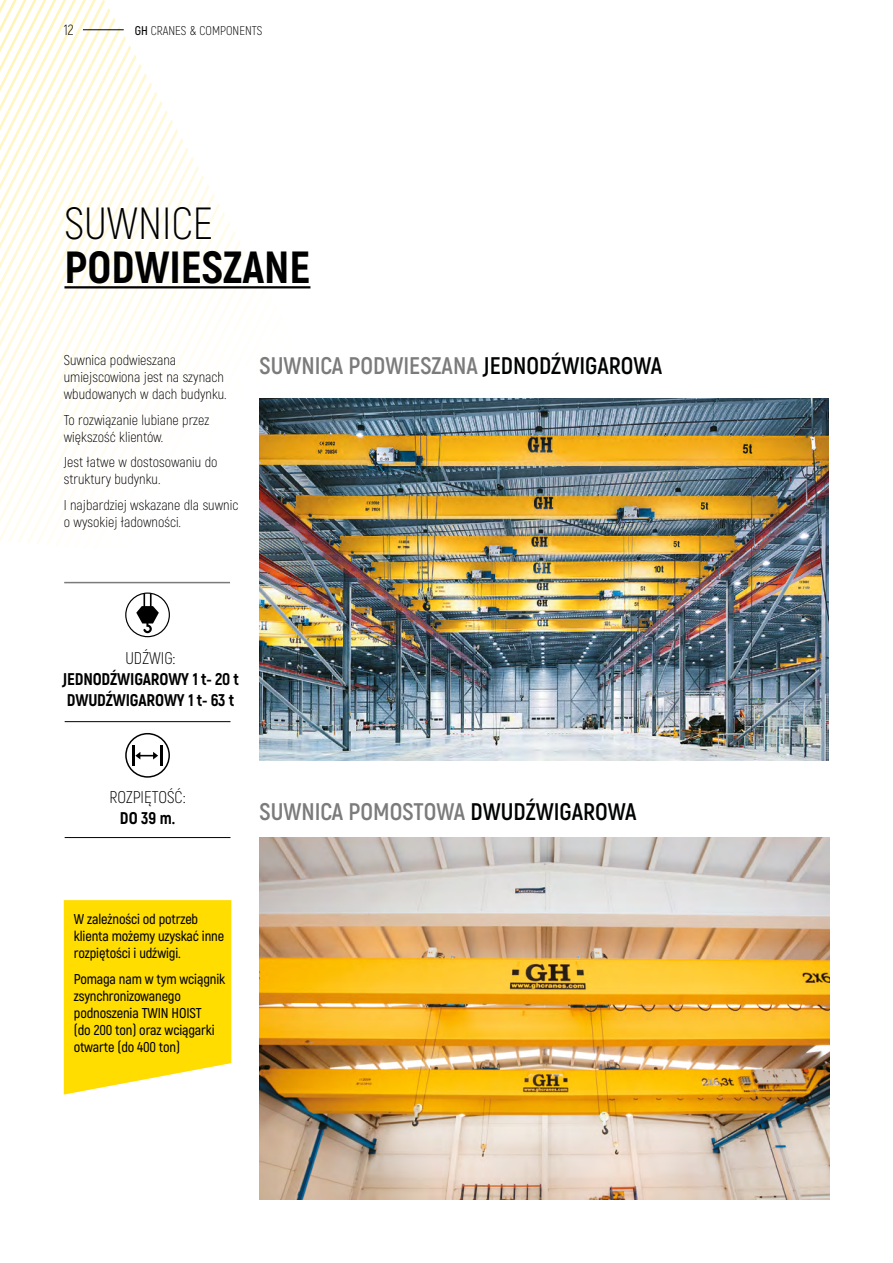
<style>
.page{position:relative;width:893px;height:1263px;background:#fff}
.page>*{position:absolute;margin:0;border:0;box-sizing:border-box;transform-origin:0 0}
.t1{font:800 45px "Akrobat";color:#000}
.t2{font:300 45px "Akrobat";color:#000}
.t3{font:700 24px "Akrobat";color:#7c7b7b}
.t4{font:800 16.95px/21px "Akrobat";letter-spacing:-.01em;color:#000}
.t5{font:300 16.95px "Akrobat";color:#000}
.t6{font:300 14.7px "Akrobat";color:#000}
.t7{font:300 14.25px/17.1px "Akrobat";color:#000}
.t8{font:600 14.25px/17.1px "Akrobat";letter-spacing:-.01em;color:#000}
.t9{font:300 12.6px "Akrobat";color:#000}
.s1{font-weight:600}
.s2{color:#010202}
</style>
<div class="page">
<svg style="left:0;top:0;width:319px;height:551px"></svg>
<hr style="left:64px;top:286px;width:246px;height:2px;background:#000">
<img style="left:260px;top:399px;width:568px;height:361px">
<div style="left:125px;top:592px;width:45px;height:45px;border:1px solid #000;border-radius:50%"></div>
<svg style="left:136px;top:593px;width:23px;height:40px"></svg>
<hr style="left:64px;top:582px;width:166px;height:1px;background:#7c7b7b">
<hr style="left:65px;top:721px;width:165px;height:1px;background:#000">
<div style="left:125px;top:733px;width:45px;height:45px;border:2px solid #000;border-radius:50%"></div>
<hr style="left:132px;top:745px;width:2px;height:20px;background:#000">
<hr style="left:160px;top:745px;width:3px;height:20px;background:#000">
<svg style="left:135px;top:752px;width:23px;height:7px"></svg>
<img style="left:260px;top:838px;width:569px;height:361px">
<svg style="left:64px;top:900px;width:167px;height:194px;background:#ffdf14"></svg>
<hr style="left:65px;top:837px;width:165px;height:1px;background:#000">
<p class="t6" style="left:64px;top:21px;width:11px">12</p>
<p class="t9" style="left:135px;top:23px;width:129px"><span class="s1">GH</span> CRANES &amp; COMPONENTS</p>
<h1 class="t2" style="left:64px;top:197px;width:150px">SUWNICE</h1>
<h1 class="t1" style="left:64px;top:238px;width:247px">PODWIESZANE</h1>
<p class="t7" style="left:64px;top:351px;width:165px">Suwnica podwieszana umiejscowiona jest na szynach wbudowanych w dach budynku.</p>
<p class="t7" style="left:64px;top:411px;width:147px">To rozwiązanie lubiane przez większość klientów.</p>
<p class="t7" style="left:64px;top:454px;width:155px">Jest łatwe w dostosowaniu do struktury budynku.</p>
<p class="t7" style="left:64px;top:496px;width:176px">I najbardziej wskazane dla suwnic o wysokiej ładowności.</p>
<h2 class="t3" style="left:260px;top:351px;width:404px">SUWNICA PODWIESZANA <span class="s2">JEDNODŹWIGAROWA</span></h2>
<p class="t5" style="left:125px;top:648px;width:52px">UDŹWIG:</p>
<p class="t4" style="left:62px;top:668px;width:178px">JEDNODŹWIGAROWY 1 t- 20 t<br>DWUDŹWIGAROWY 1 t- 63 t</p>
<p class="t5" style="left:109px;top:787px;width:78px">ROZPIĘTOŚĆ:</p>
<p class="t4" style="left:120px;top:807px;width:57px">DO 39 m.</p>
<h2 class="t3" style="left:260px;top:797px;width:379px">SUWNICA POMOSTOWA <span class="s2">DWUDŹWIGAROWA</span></h2>
<p class="t8" style="left:74px;top:910px;width:152px">W zależności od potrzeb klienta możemy uzyskać inne rozpiętości i udźwigi.</p>
<p class="t8" style="left:74px;top:970px;width:153px">Pomaga nam w tym wciągnik zsynchronizowanego podnoszenia TWIN HOIST<br>(do 200 ton) oraz wciągarki otwarte (do 400 ton)</p>
</div>
